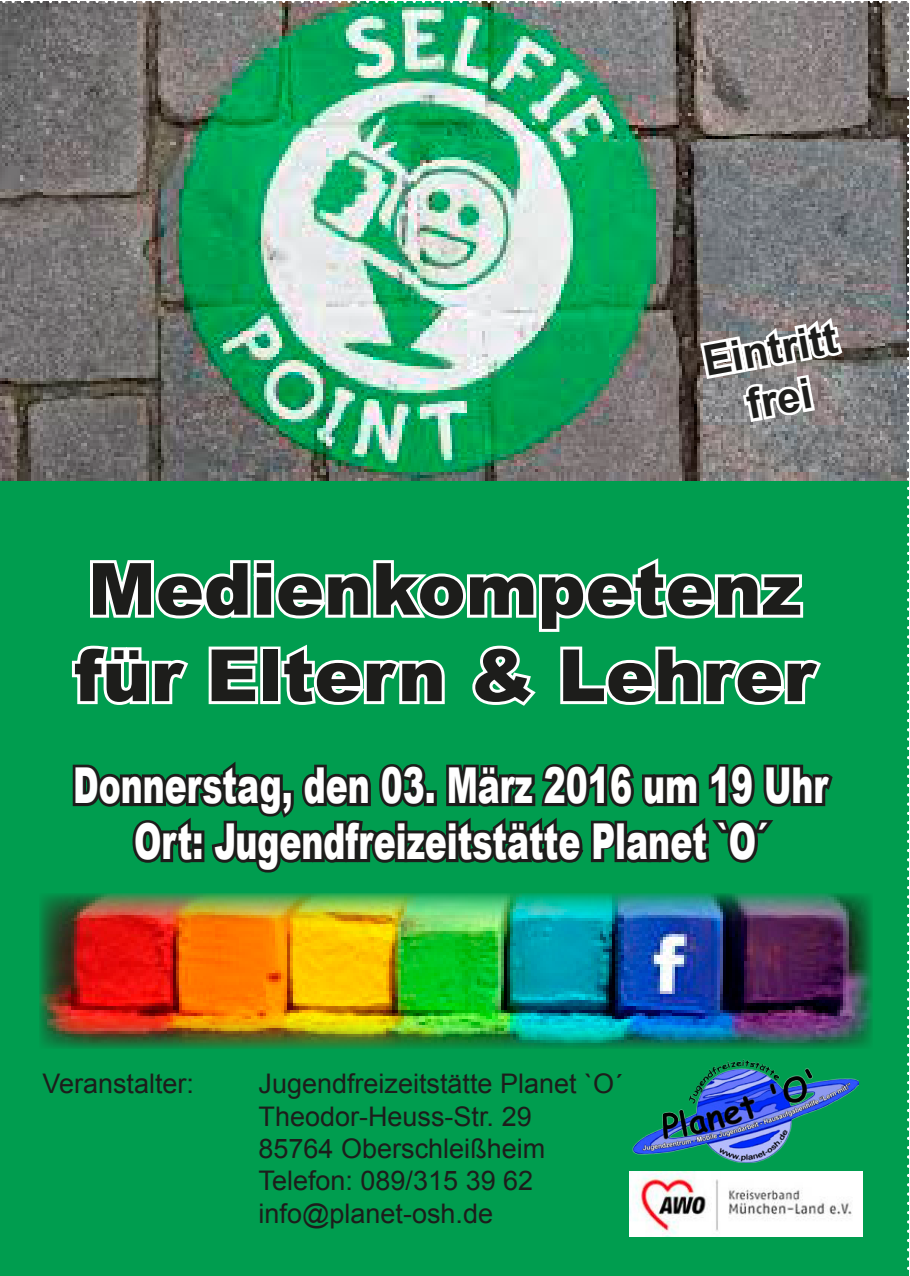
<style>
.page{position:relative;width:910px;height:1276px;background:#fff}
.page>*{position:absolute;margin:0;border:0;box-sizing:border-box;transform-origin:0 0}
.t1{font:900 72px "Arial";color:#1d1d1b}
.t2{font:900 49.5px "Arial";color:#fff;scale:.67 1}
.t3{font:700 42px "Arial";color:#1d1d1b}
.t4{font:27px "Arial";color:#1d1d1b}
</style>
<div class="page">
<div style="left:0;top:2px;width:908px;height:1274px;background:#009d4f"></div>
<img style="left:0;top:2px;width:907px;height:479px">
<svg style="left:907px;top:1px;width:2px;height:1267px"></svg>
<svg style="left:0;top:1px;width:899px;height:2px;background:#94a098"></svg>
<img style="left:633px;top:1060px;width:226px;height:102px">
<img style="left:39px;top:893px;width:834px;height:155px">
<svg style="left:697px;top:312px;width:149px;height:113px;background:#b0adad"></svg>
<img style="left:629px;top:1171px;width:233px;height:65px">
<svg style="left:71px;top:558px;width:762px;height:315px"></svg>
<p class="t3" style="left:699px;top:333px;width:137px;rotate:-10deg">Eintritt</p>
<p class="t3" style="left:742px;top:377px;width:67px;rotate:-10deg">frei</p>
<p class="t1" style="left:88px;top:537px;width:715px">Medienkompetenz</p>
<p class="t1" style="left:74px;top:623px;width:742px">für Eltern &amp; Lehrer</p>
<p class="t2" style="left:73px;top:749px;width:1128px">Donnerstag, den 03. März 2016 um 19 Uhr</p>
<p class="t2" style="left:134px;top:805px;width:947px">Ort: Jugendfreizeitstätte Planet `O´</p>
<p class="t4" style="left:43px;top:1066px;width:153px">Veranstalter:</p>
<p class="t4" style="left:259px;top:1066px;width:366px">Jugendfreizeitstätte Planet `O´</p>
<p class="t4" style="left:259px;top:1098px;width:275px">Theodor-Heuss-Str. 29</p>
<p class="t4" style="left:259px;top:1130px;width:288px">85764 Oberschleißheim</p>
<p class="t4" style="left:259px;top:1163px;width:276px">Telefon: 089/315 39 62</p>
<p class="t4" style="left:259px;top:1195px;width:236px">info@planet-osh.de</p>
</div>
